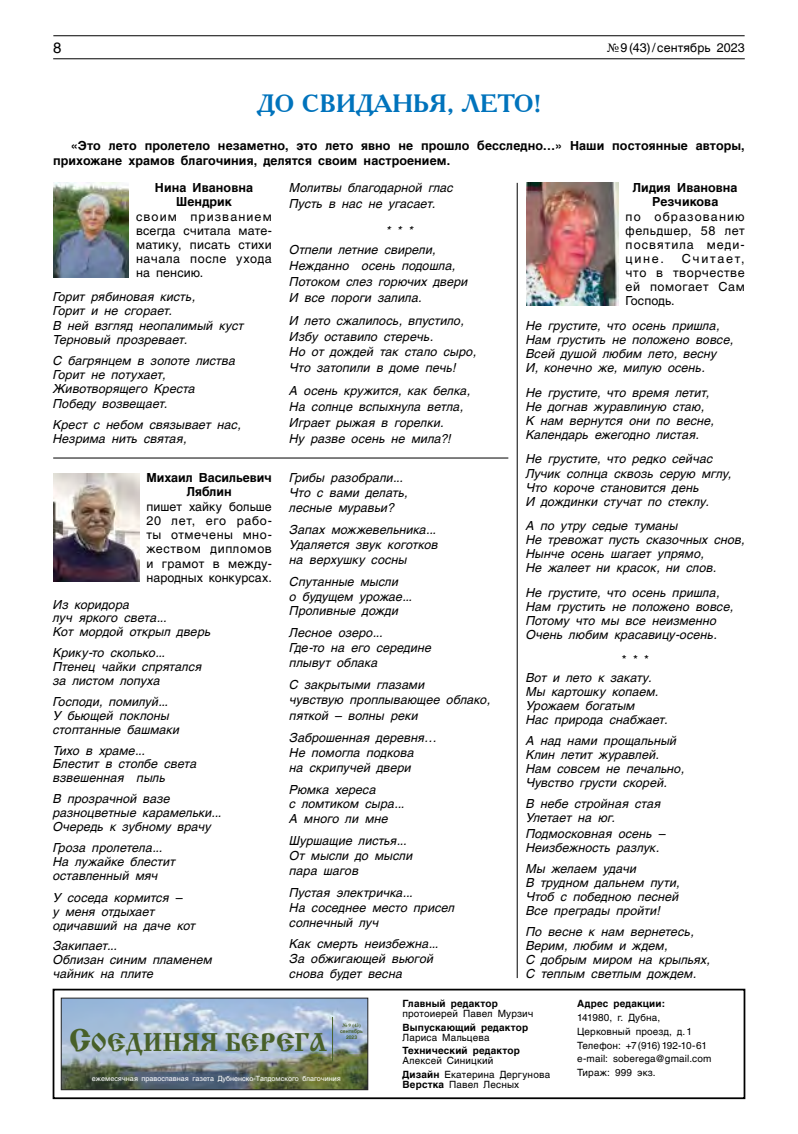
<style>
.page{position:relative;width:798px;height:1134px;background:#fff}
.page>*{position:absolute;margin:0;border:0;box-sizing:border-box;transform-origin:0 0}
.t1{font:26.62px "Cyrillic Old";color:#486029}
.t2{font:700 25px "Academy ACTT";color:#0073bc}
.t3{font:15px "AG Helvetica Cyr Roman";color:#000}
.t4{font:italic 12.5px/14px "AG Helvetica Cyr";letter-spacing:.005em;color:#000}
.t5{font:12.5px/14px "AG Helvetica Cyr Roman";letter-spacing:.04em;color:#000;text-align:justify}
.t6{font:700 12.5px/13.8px "AG Helvetica Cyr";letter-spacing:.005em;color:#000;text-align:center}
.t7{font:12.5px "AG Helvetica Cyr Roman";letter-spacing:.005em;color:#000}
.t8{font:10px/13.8px "AG Helvetica Cyr Roman";letter-spacing:.015em;color:#000}
.t9{font:700 10px "AG Helvetica Cyr";letter-spacing:.015em;color:#000}
.t10{font:7.25px "AG Helvetica Cyr Roman";color:#fff}
.t11{font:700 5px/6px "AG Helvetica Cyr";color:#486029;text-align:center}
.t12{font:700 5px "Times New Roman";color:#486029}
.s1{font-family:"Times New Roman"}
.s2{font-family:"AG Helvetica Cyr Roman";font-style:normal}
.s3{font-size:33.25px}
.s4{font-family:"AG Helvetica Cyr";font-weight:700}
</style>
<div class="page">
<hr style="left:53px;top:58px;width:691px;height:1px;background:#000">
<hr style="left:53px;top:35px;width:691px;height:1px;background:#000">
<div style="left:53px;top:989px;width:692px;height:110px;border:2px solid #000"></div>
<img style="left:63px;top:1000px;width:303px;height:88px">
<div style="left:61px;top:998px;width:307px;height:92px;border:1px solid #000"></div>
<hr style="left:332px;top:1017px;width:1px;height:44px;background:#486029">
<img style="left:526px;top:183px;width:92px;height:123px">
<img style="left:53px;top:183px;width:76px;height:94px">
<img style="left:53px;top:473px;width:86px;height:109px">
<hr style="left:53px;top:458px;width:455px;height:1px;background:#000">
<hr style="left:517px;top:183px;width:1px;height:795px;background:#000">
<p class="t3" style="left:53px;top:39px;width:10px">8</p>
<p class="t7" style="left:607px;top:41px;width:139px"><span class="s1">№</span> 9(43)/сентябрь 2023</p>
<h2 class="t2" style="left:257px;top:87px;width:286px">ДО СВИДАНЬЯ, ЛЕТО!</h2>
<p class="t6" style="left:53px;top:139px;width:692px;line-height:14.4px;text-align:left;text-indent:18px">«Это лето пролетело незаметно, это лето явно не прошло бесследно…» Наши постоянные авторы, прихожане храмов благочиния, делятся своим настроением.</p>
<p class="t6" style="left:632px;top:181px;width:106px">Лидия Ивановна<br>Резчикова</p>
<p class="t6" style="left:155px;top:181px;width:100px">Нина Ивановна<br>Шендрик</p>
<p class="t4" style="left:289px;top:180px;width:165px;line-height:15.9px">Молитвы благодарной глас<br>Пусть в нас не угасает.</p>
<p class="t4" style="left:289px;top:221px;width:148px;line-height:19.4px;text-indent:96px">* * *<br>Отпели летние свирели,</p>
<p class="t4" style="left:289px;top:258px;width:180px;line-height:15.9px">Нежданно осень подошла,<br>Потоком слез горючих двери<br>И все пороги залила.</p>
<p class="t4" style="left:289px;top:312px;width:188px;line-height:15.9px">И лето сжалилось, впустило,<br>Избу оставило стеречь.<br>Но от дождей так стало сыро,<br>Что затопили в доме печь!</p>
<p class="t4" style="left:289px;top:383px;width:182px;line-height:15.9px">А осень кружится, как белка,<br>На солнце вспыхнула ветла,<br>Играет рыжая в горелки.<br>Ну разве осень не мила?!</p>
<p class="t5" style="left:625px;top:210px;width:121px">по образованию фельдшер, 58 лет посвятила меди&shy;цине.</p>
<p class="t5" style="left:136px;top:210px;width:137px">своим призванием всегда считала мате&shy;матику, писать стихи начала после ухода на пенсию.</p>
<p class="t5" style="left:625px;top:252px;width:121px;text-indent:56px">Считает, что в творчестве ей помогает Сам Господь.</p>
<p class="t4" style="left:526px;top:319px;width:209px">Не грустите, что осень пришла,<br>Нам грустить не положено вовсе,<br>Всей душой любим лето, весну<br>И, конечно же, милую осень.</p>
<p class="t4" style="left:526px;top:385px;width:189px">Не грустите, что время летит,<br>Не догнав журавлиную стаю,<br>К нам вернутся они по весне,<br>Календарь ежегодно листая.</p>
<p class="t4" style="left:526px;top:452px;width:207px">Не грустите, что редко сейчас<br>Лучик солнца сквозь серую мглу,<br>Что короче становится день<br>И дождинки стучат по стеклу.</p>
<p class="t4" style="left:526px;top:519px;width:220px">А по утру седые туманы<br>Не тревожат пусть сказочных снов,<br>Нынче осень шагает упрямо,<br>Не жалеет ни красок, ни слов.</p>
<p class="t4" style="left:526px;top:586px;width:209px">Не грустите, что осень пришла,<br>Нам грустить не положено вовсе,<br>Потому что мы все неизменно<br>Очень любим красавицу-осень.</p>
<p class="t5" style="left:621px;top:653px;width:29px">* * *</p>
<p class="t4" style="left:526px;top:670px;width:143px">Вот и лето к закату.<br>Мы картошку копаем.<br>Урожаем богатым<br>Нас природа снабжает.</p>
<p class="t4" style="left:526px;top:734px;width:159px">А над нами прощальный<br>Клин летит журавлей.<br>Нам совсем не печально,<br>Чувство грусти скорей.</p>
<p class="t4" style="left:526px;top:797px;width:136px">В небе стройная стая<br>Улетает на юг.</p>
<p class="t4" style="left:526px;top:826px;width:141px">Подмосковная осень <span class="s2">–<br></span>Неизбежность разлук.</p>
<p class="t4" style="left:526px;top:861px;width:155px">Мы желаем удачи<br>В трудном дальнем пути,<br>Чтоб с победною песней<br>Все преграды пройти!</p>
<p class="t4" style="left:526px;top:925px;width:185px">По весне к нам вернетесь,<br>Верим, любим и ждем,<br>С добрым миром на крыльях,<br>С теплым светлым дождем.</p>
<p class="t4" style="left:53px;top:290px;width:192px">Горит рябиновая кисть,<br>Горит и не сгорает.<br>В ней взгляд неопалимый куст<br>Терновый прозревает.</p>
<p class="t4" style="left:53px;top:354px;width:184px">С багрянцем в золоте листва<br>Горит не потухает,<br>Животворящего Креста<br>Победу возвещает.</p>
<p class="t4" style="left:53px;top:417px;width:189px">Крест с небом связывает нас,<br>Незрима нить святая,</p>
<p class="t6" style="left:146px;top:471px;width:127px">Михаил Васильевич<br>Ляблин</p>
<p class="t5" style="left:146px;top:500px;width:127px">пишет хайку больше 20 лет, его рабо&shy;ты отмечены мно&shy;жеством дипломов и грамот в между&shy;народных конкурсах.</p>
<p class="t4" style="left:289px;top:471px;width:119px;line-height:14.9px">Грибы разобрали...<br>Что с вами делать, лесные муравьи?</p>
<p class="t4" style="left:289px;top:522px;width:150px;line-height:14.9px">Запах можжевельника...<br>Удаляется звук коготков на верхушку сосны</p>
<p class="t4" style="left:289px;top:574px;width:124px;line-height:14.9px">Спутанные мысли<br>о будущем урожае...<br>Проливные дожди</p>
<p class="t4" style="left:289px;top:626px;width:144px;line-height:14.9px">Лесное озеро...<br>Где-то на его середине плывут облака</p>
<p class="t4" style="left:289px;top:677px;width:202px;line-height:14.9px">С закрытыми глазами<br>чувствую проплывающее облако,</p>
<p class="t4" style="left:289px;top:705px;width:148px;line-height:22px">пяткой <span class="s2">–</span> волны реки<br>Заброшенная деревня…</p>
<p class="t4" style="left:289px;top:745px;width:126px;line-height:14.9px">Не помогла подкова на скрипучей двери</p>
<p class="t4" style="left:289px;top:782px;width:116px;line-height:14.9px">Рюмка хереса<br>с ломтиком сыра...<br>А много ли мне</p>
<p class="t4" style="left:289px;top:833px;width:125px;line-height:14.9px">Шуршащие листья...<br>От мысли до мысли пара шагов</p>
<p class="t4" style="left:289px;top:885px;width:167px;line-height:14.9px">Пустая электричка...<br>На соседнее место присел солнечный луч</p>
<p class="t4" style="left:289px;top:937px;width:150px;line-height:14.9px">Как смерть неизбежна...<br>За обжигающей вьюгой снова будет весна</p>
<p class="t4" style="left:53px;top:597px;width:159px">Из коридора<br>луч яркого света...<br>Кот мордой открыл дверь</p>
<p class="t4" style="left:53px;top:646px;width:150px">Крику-то сколько...<br>Птенец чайки спрятался за листом лопуха</p>
<p class="t4" style="left:53px;top:695px;width:128px">Господи, помилуй...<br>У бьющей поклоны стоптанные башмаки</p>
<p class="t4" style="left:53px;top:743px;width:145px">Тихо в храме...<br>Блестит в столбе света взвешенная пыль</p>
<p class="t4" style="left:53px;top:792px;width:169px">В прозрачной вазе разноцветные карамельки...<br>Очередь к зубному врачу</p>
<p class="t4" style="left:53px;top:841px;width:124px">Гроза пролетела...<br>На лужайке блестит оставленный мяч</p>
<p class="t4" style="left:53px;top:891px;width:144px">У соседа кормится <span class="s2">–<br></span>у меня отдыхает одичавший на даче кот</p>
<p class="t4" style="left:53px;top:939px;width:161px">Закипает...<br>Облизан синим пламенем чайник на плите</p>
<h1 class="t1" style="left:69px;top:1028px;width:259px"><span class="s3">С</span>ОЕДИНЯЯ БЕРЕГА</h1>
<p class="t12" style="left:342px;top:1021px;width:20px">№ 9 (43)</p>
<p class="t11" style="left:340px;top:1028px;width:24px">сентябрь<br>2023</p>
<p class="t10" style="left:92px;top:1075px;width:250px">ежемесячная православная газета Дубненско-Талдомского благочиния</p>
<p class="t9" style="left:402px;top:998px;width:97px">Главный редактор</p>
<p class="t8" style="left:402px;top:1007px;width:132px">протоиерей Павел Мурзич</p>
<p class="t9" style="left:402px;top:1022px;width:127px">Выпускающий редактор</p>
<p class="t8" style="left:402px;top:1030px;width:88px">Лариса Мальцева</p>
<p class="t9" style="left:402px;top:1045px;width:119px">Технический редактор</p>
<p class="t8" style="left:402px;top:1054px;width:149px">Алексей Синицкий<br><span class="s4">Дизайн</span> Екатерина Дергунова</p>
<p class="t8" style="left:402px;top:1078px;width:118px"><span class="s4">Верстка</span> Павел Лесных</p>
<p class="t9" style="left:577px;top:998px;width:89px">Адрес редакции:</p>
<p class="t8" style="left:577px;top:1011px;width:136px">141980, г. Дубна,<br>Церковный проезд, д.1<br>Телефон: +7(916)192-10-61 e-mail: soberega@gmail.com<br>Тираж: 999 экз.</p>
</div>
